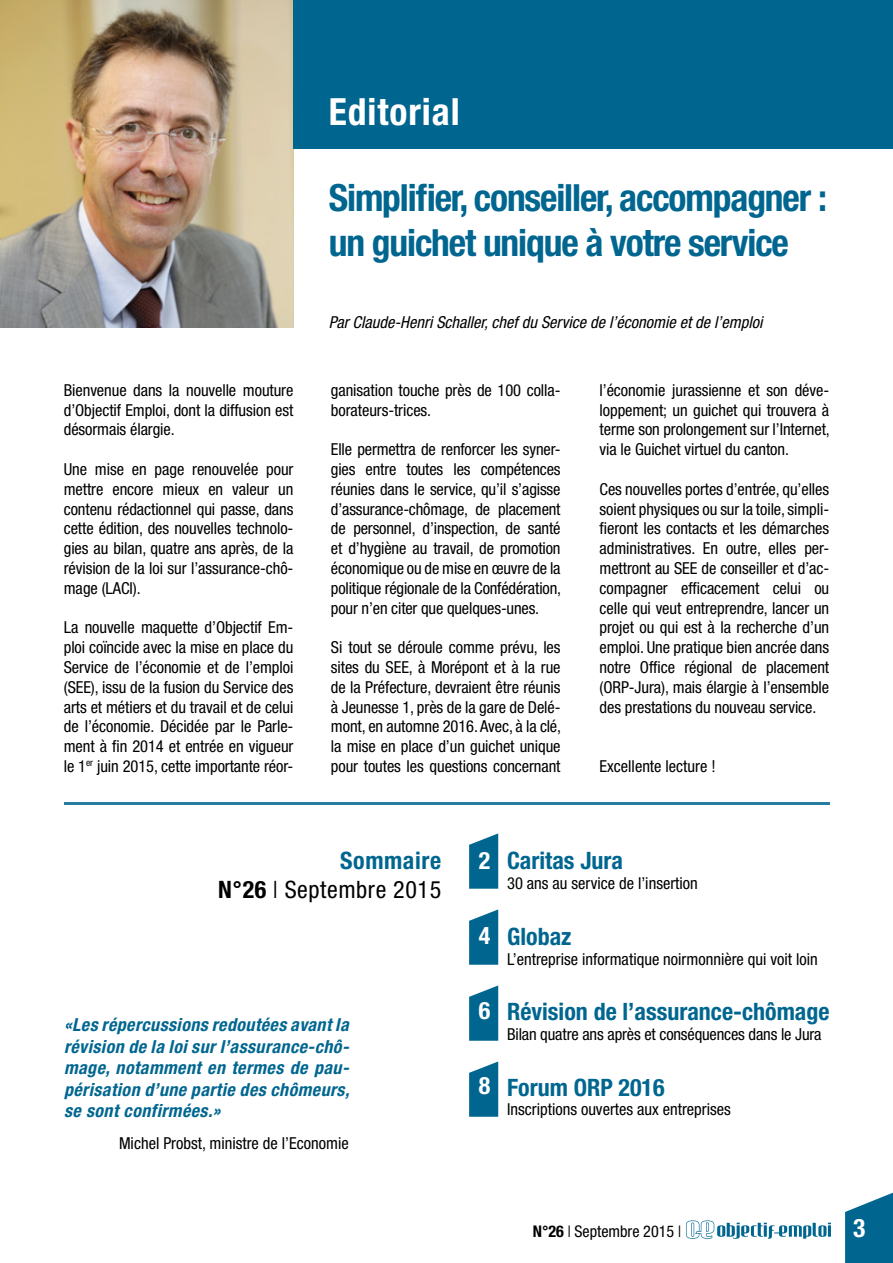
<style>
.page{position:relative;width:893px;height:1263px;background:#fff}
.page>*{position:absolute;margin:0;border:0;box-sizing:border-box;transform-origin:0 0}
.t1{font:700 condensed 37.5px/45px "Helvetica Neue LT";letter-spacing:-.03em;color:#006690}
.t2{font:700 condensed 37.5px "Helvetica Neue LT";letter-spacing:.025em;color:#fff}
.t3{font:700 condensed 25.5px "Helvetica Neue LT";color:#fff}
.t4{font:700 condensed 24px "Helvetica Neue LT";color:#006690}
.t5{font:condensed 24px/28.8px "Helvetica Neue LT";letter-spacing:.025em;color:#000;text-align:right}
.t6{font:700 condensed 24px "Helvetica Neue LT";color:#fff}
.t7{font:italic 700 condensed 18px/21.6px "Helvetica Neue LT";letter-spacing:.025em;color:#006690;text-align:justify}
.t8{font:condensed 16.5px/19.8px "Helvetica Neue LT";letter-spacing:-.005em;color:#000;text-align:justify}
.t9{font:italic condensed 16.5px "Helvetica Neue LT";color:#000}
.t10{font:condensed 16.2px "Helvetica Neue LT";color:#000}
.s1{font-weight:700;color:#006690}
.s2{font-weight:700}
.s3{font-weight:300}
</style>
<div class="page">
<img style="left:0;top:0;width:293px;height:327px">
<svg style="left:845px;top:1193px;width:48px;height:70px;background:#227a9e"></svg>
<div style="left:293px;top:0;width:600px;height:149px;background:#006690"></div>
<svg style="left:469px;top:1061px;width:29px;height:56px;background:#1e789d"></svg>
<svg style="left:469px;top:833px;width:29px;height:56px;background:#1e789d"></svg>
<svg style="left:469px;top:909px;width:29px;height:56px;background:#1e789d"></svg>
<svg style="left:469px;top:985px;width:29px;height:56px;background:#1e789d"></svg>
<hr style="left:64px;top:803px;width:765px;height:2px;background:#006690">
<svg style="left:686px;top:1220px;width:144px;height:19px"></svg>
<p class="t8" style="left:64px;top:380px;width:231px">Bienvenue dans la nouvelle mouture d’Objectif Emploi, dont la diffusion est désormais élargie.</p>
<p class="t8" style="left:64px;top:459px;width:231px">Une mise en page renouvelée pour mettre encore mieux en valeur un contenu rédactionnel qui passe, dans cette édition, des nouvelles technolo&shy;gies au bilan, quatre ans après, de la révision de la loi sur l’assurance-chô&shy;mage (LACI).</p>
<p class="t8" style="left:64px;top:617px;width:231px">La nouvelle maquette d’Objectif Em&shy;ploi coïncide avec la mise en place du Service de l’économie et de l’emploi (SEE), issu de la fusion du Service des arts et métiers et du travail et de celui de l’économie. Décidée par le Parle&shy;ment à fin 2014 et entrée en vigueur le 1<sup>er</sup> juin 2015, cette importante réor-</p>
<h1 class="t2" style="left:329px;top:89px;width:132px">Editorial</h1>
<h1 class="t1" style="left:329px;top:174px;width:500px">Simplifier, conseiller, accompagner : un guichet unique à votre service</h1>
<p class="t9" style="left:329px;top:312px;width:435px">Par Claude-Henri Schaller, chef du Service de l’économie et de l’emploi</p>
<p class="t8" style="left:331px;top:380px;width:231px">ganisation touche près de 100 colla&shy;borateurs-trices.</p>
<p class="t8" style="left:331px;top:439px;width:232px">Elle permettra de renforcer les syner&shy;gies entre toutes les compétences réunies dans le service, qu’il s’agisse d’assurance-chômage, de placement de personnel, d’inspection, de santé et d’hygiène au travail, de promotion économique ou de mise en œuvre de la politique régionale de la Confédération, pour n’en citer que quelques-unes.</p>
<p class="t8" style="left:331px;top:637px;width:232px">Si tout se déroule comme prévu, les sites du SEE, à Morépont et à la rue de la Préfecture, devraient être réunis à Jeunesse 1, près de la gare de Delé&shy;mont, en automne 2016. Avec, à la clé, la mise en place d’un guichet unique pour toutes les questions concernant</p>
<p class="t8" style="left:600px;top:380px;width:232px">l’économie jurassienne et son déve&shy;loppement; un guichet qui trouvera à terme son prolongement sur l’Internet, via le Guichet virtuel du canton.</p>
<p class="t8" style="left:600px;top:479px;width:231px">Ces nouvelles portes d’entrée, qu’elles soient physiques ou sur la toile, simpli&shy;fieront les contacts et les démarches administratives. En outre, elles per&shy;mettront au SEE de conseiller et d’ac&shy;compagner efficacement celui ou celle qui veut entreprendre, lancer un projet ou qui est à la recherche d’un emploi. Une pratique bien ancrée dans notre Office régional de placement (ORP-Jura), mais élargie à l’ensemble des prestations du nouveau service.</p>
<p class="t8" style="left:600px;top:756px;width:118px">Excellente lecture !</p>
<h3 class="t5" style="left:218px;top:846px;width:225px"><span class="s1">Sommaire<br></span><span class="s2">N°26</span> <span class="s3">I</span> Septembre 2015</h3>
<p class="t7" style="left:64px;top:1013px;width:287px">«Les répercussions redoutées avant la révision de la loi sur l’assurance-chô&shy;mage, notamment en termes de pau&shy;périsation d’une partie des chômeurs, se sont confirmées.»</p>
<p class="t8" style="left:119px;top:1133px;width:231px">Michel Probst, ministre de l’Economie</p>
<h3 class="t6" style="left:479px;top:846px;width:13px">2</h3>
<h3 class="t6" style="left:479px;top:921px;width:13px">4</h3>
<h3 class="t6" style="left:479px;top:996px;width:13px">6</h3>
<h3 class="t6" style="left:479px;top:1071px;width:13px">8</h3>
<h3 class="t4" style="left:507px;top:846px;width:117px">Caritas Jura</h3>
<p class="t8" style="left:507px;top:873px;width:192px">30 ans au service de l’insertion</p>
<h3 class="t4" style="left:507px;top:922px;width:66px">Globaz</h3>
<p class="t8" style="left:507px;top:949px;width:312px">L’entreprise informatique noirmonnière qui voit loin</p>
<h3 class="t4" style="left:507px;top:997px;width:324px">Révision de l’assurance-chômage</h3>
<p class="t8" style="left:507px;top:1024px;width:316px">Bilan quatre ans après et conséquences dans le Jura</p>
<h3 class="t4" style="left:507px;top:1073px;width:159px">Forum ORP 2016</h3>
<p class="t8" style="left:507px;top:1099px;width:225px">Inscriptions ouvertes aux entreprises</p>
<p class="t10" style="left:533px;top:1221px;width:150px"><span class="s2">N°26</span> <span class="s3">I</span> Septembre 2015 <span class="s3">I</span></p>
<h2 class="t3" style="left:853px;top:1213px;width:14px">3</h2>
</div>
